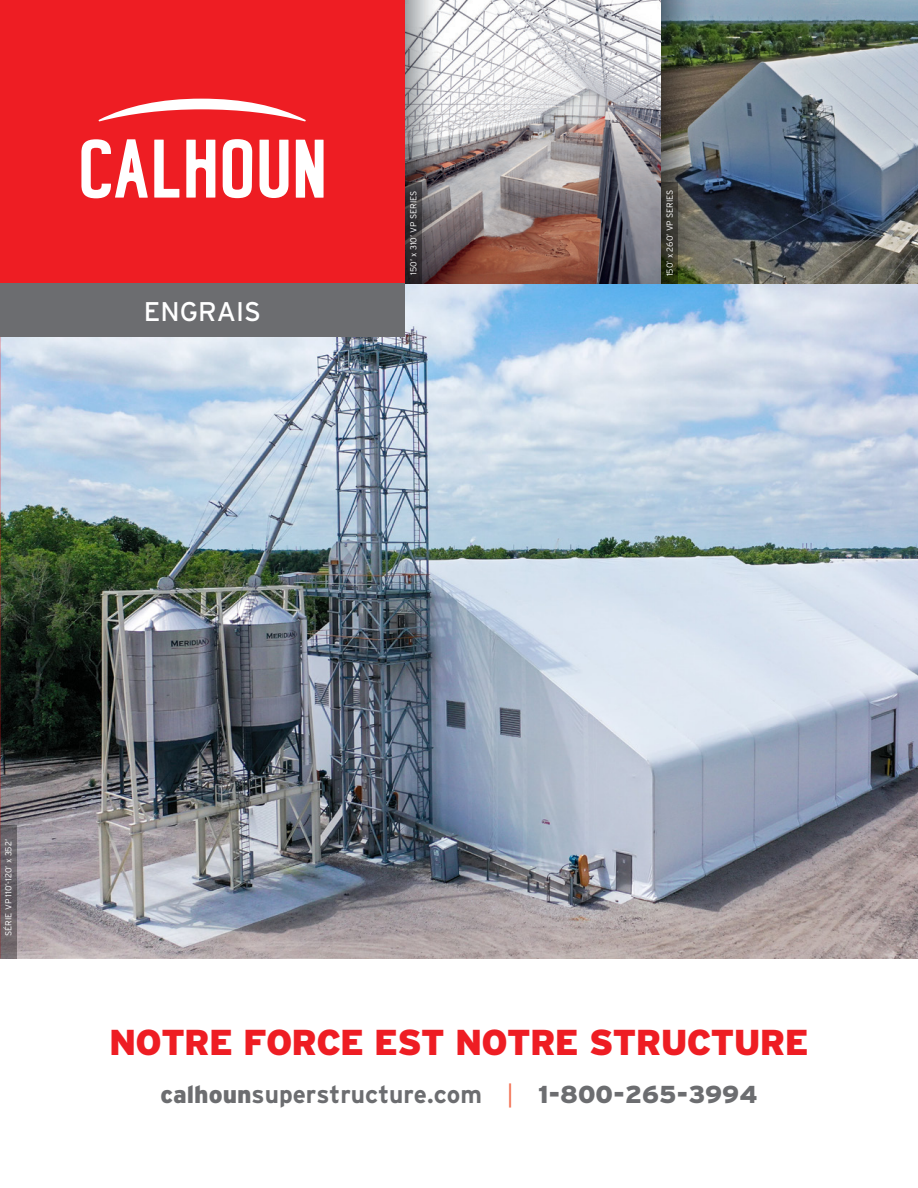
<style>
.page{position:relative;width:918px;height:1188px;background:#fff}
.page>*{position:absolute;margin:0;border:0;box-sizing:border-box;transform-origin:0 0}
.t1{font:900 36px "Interstate";letter-spacing:-.025em;color:#ee1d23}
.t2{font:27px "Interstate";color:#fff}
.t3{font:900 24.45px "Interstate";color:#6c6d70}
.Dimensions{font:300 8.7px "Interstate";color:#fff}
.s1{font-weight:700}
.s2{font-weight:300;color:#f36f51}
</style>
<div class="page">
<img style="left:0;top:284px;width:918px;height:674px">
<div style="left:0;top:0;width:405px;height:284px;background:#ee1d23"></div>
<svg style="left:154px;top:140px;width:25px;height:58px"></svg>
<svg style="left:223px;top:139px;width:29px;height:59px"></svg>
<svg style="left:296px;top:140px;width:28px;height:58px;background:#fbd4d5"></svg>
<svg style="left:81px;top:139px;width:67px;height:59px"></svg>
<svg style="left:186px;top:140px;width:29px;height:58px"></svg>
<svg style="left:260px;top:140px;width:29px;height:58px"></svg>
<svg style="left:98px;top:99px;width:208px;height:23px"></svg>
<div style="left:0;top:284px;width:405px;height:54px;background:#6c6d70"></div>
<img style="left:443px;top:0;width:475px;height:284px">
<svg style="left:405px;top:0;width:38px;height:284px;background:#9d9a9d"></svg>
<img style="left:662px;top:0;width:38px;height:284px">
<img style="left:0;top:472px;width:1px;height:190px">
<svg style="left:0;top:825px;width:16px;height:133px;background:#696167"></svg>
<svg style="left:405px;top:182px;width:16px;height:102px;background:#322f33"></svg>
<svg style="left:662px;top:182px;width:16px;height:102px;background:#333427"></svg>
<p class="t2" style="left:144px;top:297px;width:119px">ENGRAIS</p>
<p class="Dimensions" style="left:409px;top:275px;width:86px;rotate:-90deg">150’ x 310’ VP SERIES</p>
<p class="Dimensions" style="left:665px;top:276px;width:88px;rotate:-90deg">150’ x 260’ VP SERIES</p>
<p class="Dimensions" style="left:4px;top:936px;width:98px;rotate:-90deg">SÉRIE VP 110’-120’ x 352’</p>
<p class="t1" style="left:109px;top:1022px;width:701px">NOTRE FORCE EST NOTRE STRUCTURE</p>
<p class="t3" style="left:161px;top:1081px;width:598px">calhoun<span class="s1">superstructure.com</span> <span class="s2">|</span> 1-800-265-3994</p>
</div>
